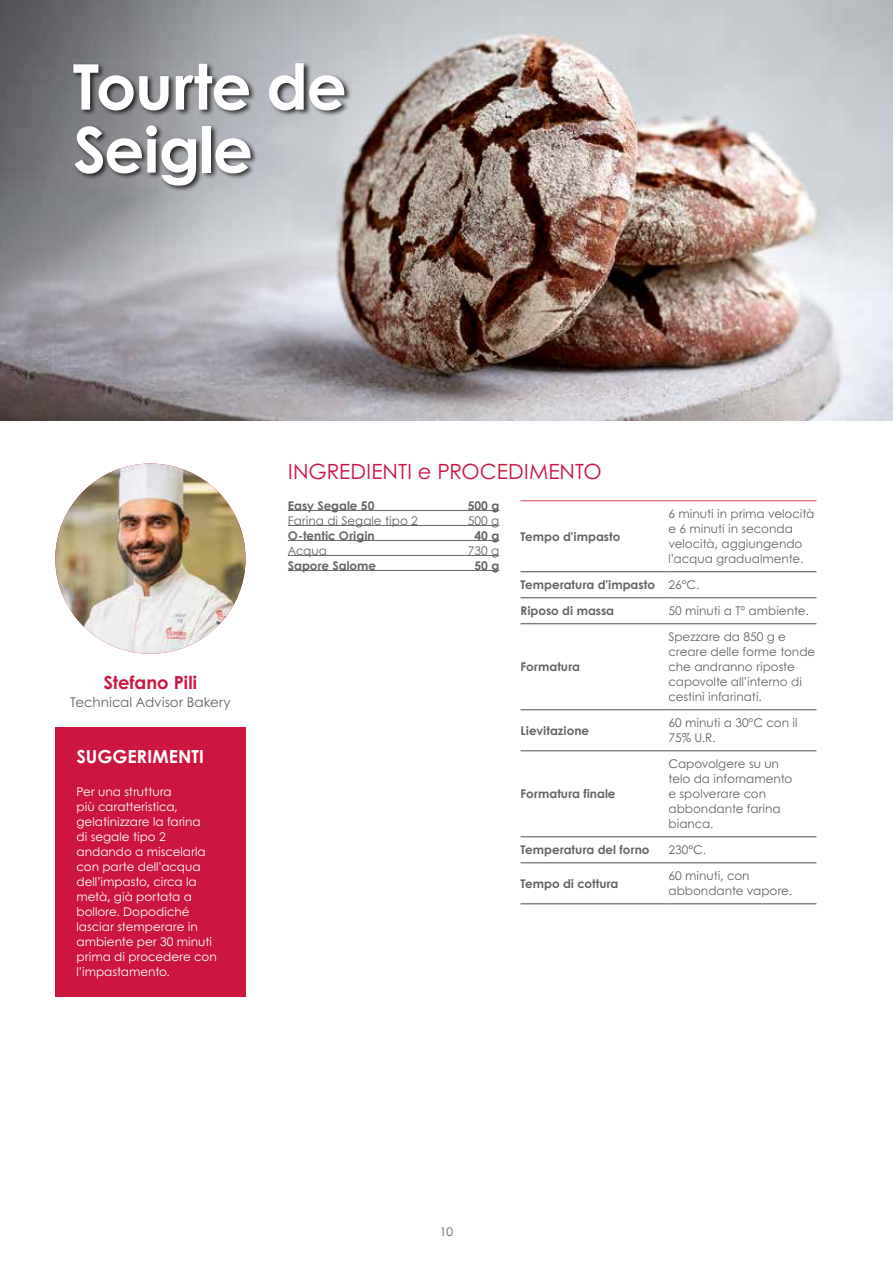
<style>
.page{position:relative;width:893px;height:1263px;background:#fff}
.page>*{position:absolute;margin:0;border:0;box-sizing:border-box;transform-origin:0 0}
.t1{font:700 63px/63px "Century Gothic";letter-spacing:-.02em;color:#fff}
.t2{font:21px "Century Gothic";color:#cd163f}
.t3{font:700 18px "Century Gothic";color:#fff}
.t4{font:700 18px "Century Gothic";color:#cd163f}
.t5{font:13.5px "Century Gothic";color:#636466}
.t6{font:12px/15px "Century Gothic";color:#636466}
.t7{font:12px/15px "Century Gothic";color:#fff}
.t8{font:700 12px/26px "Century Gothic";color:#636466}
.s1{font-weight:400}
</style>
<div class="page">
<img style="left:0;top:0;width:893px;height:421px">
<div style="left:72px;top:62px;width:280px;height:131px;background:#000;opacity:.75"></div>
<div style="left:55px;top:728px;width:191px;height:269px;background:#cd163f"></div>
<hr style="left:288px;top:510px;width:211px;height:1px;background:#636466">
<hr style="left:288px;top:525px;width:211px;height:1px;background:#636466">
<hr style="left:288px;top:540px;width:211px;height:1px;background:#636466">
<hr style="left:288px;top:555px;width:211px;height:1px;background:#636466">
<hr style="left:288px;top:570px;width:211px;height:1px;background:#636466">
<hr style="left:521px;top:836px;width:147px;height:1px;background:#4d4d4f">
<hr style="left:668px;top:836px;width:148px;height:1px;background:#4d4d4f">
<hr style="left:521px;top:862px;width:147px;height:1px;background:#4d4d4f">
<hr style="left:668px;top:862px;width:148px;height:1px;background:#4d4d4f">
<hr style="left:521px;top:903px;width:147px;height:1px;background:#4d4d4f">
<hr style="left:668px;top:903px;width:148px;height:1px;background:#4d4d4f">
<hr style="left:521px;top:750px;width:147px;height:1px;background:#4d4d4f">
<hr style="left:668px;top:750px;width:148px;height:1px;background:#4d4d4f">
<hr style="left:521px;top:709px;width:147px;height:1px;background:#4d4d4f">
<hr style="left:668px;top:709px;width:148px;height:1px;background:#4d4d4f">
<hr style="left:521px;top:623px;width:147px;height:1px;background:#4d4d4f">
<hr style="left:668px;top:623px;width:148px;height:1px;background:#4d4d4f">
<hr style="left:521px;top:597px;width:147px;height:1px;background:#4d4d4f">
<hr style="left:668px;top:597px;width:148px;height:1px;background:#4d4d4f">
<hr style="left:521px;top:571px;width:147px;height:1px;background:#4d4d4f">
<hr style="left:668px;top:571px;width:148px;height:1px;background:#4d4d4f">
<hr style="left:521px;top:500px;width:147px;height:1px;background:#d34651">
<hr style="left:668px;top:500px;width:148px;height:1px;background:#d34651">
<img style="left:55px;top:463px;width:191px;height:191px;border-radius:95px">
<h1 class="t1" style="left:73px;top:53px;width:276px">Tourte de<br>Seigle</h1>
<h2 class="t2" style="left:288px;top:458px;width:315px">INGREDIENTI e PROCEDIMENTO</h2>
<h3 class="t4" style="left:103px;top:670px;width:96px">Stefano Pili</h3>
<p class="t5" style="left:70px;top:693px;width:162px">Technical Advisor Bakery</p>
<h3 class="t3" style="left:77px;top:744px;width:129px">SUGGERIMENTI</h3>
<p class="t7" style="left:77px;top:783px;width:142px">Per una struttura<br>più caratteristica, gelatinizzare la farina<br>di segale tipo 2 andando a miscelarla con parte dell’acqua dell’impasto, circa la metà, già portata a bollore. Dopodiché lasciar stemperare in ambiente per 30 minuti prima di procedere con l’impastamento.</p>
<p class="t8" style="left:288px;top:492px;width:88px">Easy Segale 50</p>
<p class="t8" style="left:468px;top:492px;width:33px">500 g</p>
<p class="t6" style="left:288px;top:512px;width:131px">Farina di Segale tipo 2</p>
<p class="t6" style="left:468px;top:512px;width:33px">500 g</p>
<p class="t8" style="left:288px;top:522px;width:88px">O-tentic Origin</p>
<p class="t8" style="left:475px;top:522px;width:26px">40 g</p>
<p class="t6" style="left:288px;top:542px;width:41px">Acqua</p>
<p class="t6" style="left:468px;top:542px;width:33px">730 g</p>
<p class="t8" style="left:288px;top:552px;width:90px">Sapore Salome</p>
<p class="t8" style="left:475px;top:552px;width:26px">50 g</p>
<p class="t6" style="left:668px;top:506px;width:147px">6 minuti in prima velocità e 6 minuti in seconda velocità, aggiungendo l’acqua gradualmente.</p>
<p class="t8" style="left:521px;top:571px;width:180px">Temperatura d'impasto <span class="s1">26°C.<br></span>Riposo di massa</p>
<p class="t8" style="left:521px;top:523px;width:101px">Tempo d'impasto</p>
<p class="t6" style="left:668px;top:603px;width:142px">50 minuti a T° ambiente.</p>
<p class="t8" style="left:521px;top:653px;width:61px">Formatura</p>
<p class="t6" style="left:668px;top:629px;width:148px">Spezzare da 850 g e creare delle forme tonde che andranno riposte capovolte all’interno di cestini infarinati.</p>
<p class="t8" style="left:521px;top:717px;width:70px">Lievitazione</p>
<p class="t6" style="left:668px;top:715px;width:130px">60 minuti a 30°C con il<br>75% U.R.</p>
<p class="t8" style="left:521px;top:780px;width:97px">Formatura finale</p>
<p class="t6" style="left:668px;top:756px;width:125px">Capovolgere su un telo da infornamento e spolverare con abbondante farina bianca.</p>
<p class="t8" style="left:521px;top:836px;width:131px">Temperatura del forno</p>
<p class="t6" style="left:668px;top:842px;width:39px">230°C.</p>
<p class="t8" style="left:521px;top:870px;width:99px">Tempo di cottura</p>
<p class="t6" style="left:668px;top:868px;width:125px">60 minuti, con abbondante vapore.</p>
<p class="t6" style="left:440px;top:1223px;width:15px">10</p>
</div>
